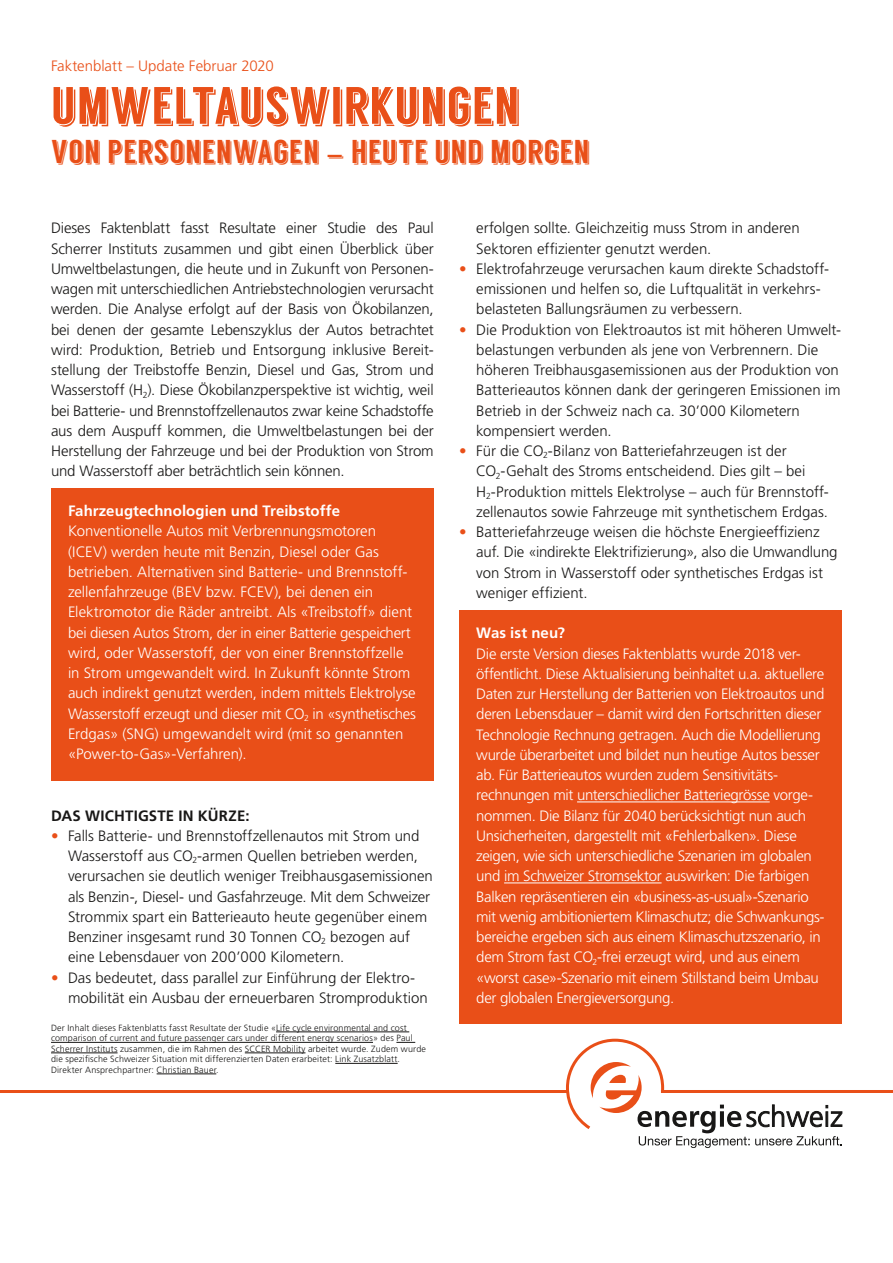
<style>
.page{position:relative;width:893px;height:1263px;background:#fff}
.page>*{position:absolute;margin:0;border:0;box-sizing:border-box;transform-origin:0 0}
.t1{font:52.5px "Langdon";letter-spacing:-.005em;color:#e94f18}
.t2{font:33px "Langdon";letter-spacing:-.005em;color:#e94f18}
.t3{font:300 15px/20.2px "Frutiger LT Std";color:#181716}
.t4{font:300 15px/20.2px "Frutiger LT Std";letter-spacing:-.02em;color:#fff}
.t5{font:700 15px "Frutiger LT Std";letter-spacing:.005em;color:#fff}
.t6{font:300 15px "Frutiger LT Std";letter-spacing:-.005em;color:#e94f18}
.t7{font:700 15px "Frutiger LT Std";letter-spacing:.01em;color:#181716}
.t8{font:300 9px/10.5px "Frutiger LT Std";letter-spacing:.015em;color:#181716}
.s1{color:#e94f18}
</style>
<div class="page">
<div style="left:51px;top:488px;width:383px;height:292px;background:#e94f18"></div>
<div style="left:459px;top:610px;width:383px;height:413px;background:#e94f18"></div>
<hr style="left:577px;top:801px;width:193px;height:1px;background:#fff">
<hr style="left:504px;top:882px;width:158px;height:1px;background:#fff">
<hr style="left:276px;top:1031px;width:133px;height:1px;background:#181716">
<hr style="left:51px;top:1042px;width:322px;height:1px;background:#181716">
<svg style="left:396px;top:1042px;width:19px;height:1px"></svg>
<hr style="left:51px;top:1052px;width:67px;height:1px;background:#181716">
<hr style="left:245px;top:1052px;width:60px;height:1px;background:#181716">
<hr style="left:335px;top:1063px;width:63px;height:1px;background:#181716">
<hr style="left:157px;top:1073px;width:59px;height:1px;background:#181716">
<hr style="left:0;top:1090px;width:568px;height:3px;background:#e94f18">
<svg style="left:566px;top:1039px;width:327px;height:109px"></svg>
<p class="t6" style="left:51px;top:58px;width:224px">Faktenblatt – Update Februar 2020</p>
<h1 class="t1" style="left:51px;top:78px;width:471px">UMWELTAUSWIRKUNGEN</h1>
<h2 class="t2" style="left:51px;top:134px;width:541px">VON PERSONENWAGEN — HEUTE UND MORGEN</h2>
<p class="t3" style="left:51px;top:218px;width:384px;text-align:justify">Dieses Faktenblatt fasst Resultate einer Studie des Paul Scherrer Instituts zusammen und gibt einen Überblick über Umweltbelastungen, die heute und in Zukunft von Personen&shy;wagen mit unterschiedlichen Antriebstechnologien verursacht werden. Die Analyse erfolgt auf der Basis von Ökobilanzen, bei denen der gesamte Lebenszyklus der Autos betrachtet wird: Produktion, Betrieb und Entsorgung inklusive Bereit&shy;stellung der Treibstoffe Benzin, Diesel und Gas, Strom und Wasserstoff (H<sub>2</sub>). Diese Ökobilanzperspektive ist wichtig, weil bei Batterie- und Brennstoffzellenautos zwar keine Schadstoffe aus dem Auspuff kommen, die Umweltbelastungen bei der Herstellung der Fahrzeuge und bei der Produktion von Strom und Wasserstoff aber beträchtlich sein können.</p>
<p class="t5" style="left:68px;top:502px;width:274px">Fahrzeugtechnologien und Treibstoffe</p>
<p class="t4" style="left:68px;top:521px;width:349px">Konventionelle Autos mit Verbrennungsmotoren (ICEV) werden heute mit Benzin, Diesel oder Gas betrieben. Alternativen sind Batterie- und Brennstoff&shy;zellenfahrzeuge (BEV bzw. FCEV), bei denen ein Elektromotor die Räder antreibt. Als «Treibstoff» dient bei diesen Autos Strom, der in einer Batterie gespeichert wird, oder Wasserstoff, der von einer Brennstoffzelle in Strom umgewandelt wird. In Zukunft könnte Strom auch indirekt genutzt werden, indem mittels Elektrolyse Wasserstoff erzeugt und dieser mit CO<sub>2</sub> in «synthetisches Erdgas» (SNG) umgewandelt wird (mit so genannten «Power-to-Gas»-Verfahren).</p>
<p class="t7" style="left:51px;top:806px;width:200px">DAS WICHTIGSTE IN KÜRZE:</p>
<p class="t3" style="left:68px;top:826px;width:366px;text-indent:-17px"><span class="s1">•</span> Falls Batterie- und Brennstoffzellenautos mit Strom und Wasserstoff aus CO<sub>2</sub>-armen Quellen betrieben werden, verursachen sie deutlich weniger Treibhausgasemissionen als Benzin-, Diesel- und Gasfahrzeuge. Mit dem Schweizer Strommix spart ein Batterieauto heute gegenüber einem Benziner insgesamt rund 30 Tonnen CO<sub>2</sub> bezogen auf eine Lebensdauer von 200’000 Kilometern.</p>
<p class="t3" style="left:68px;top:967px;width:361px;text-indent:-17px"><span class="s1">•</span> Das bedeutet, dass parallel zur Einführung der Elektro&shy;mobilität ein Ausbau der erneuerbaren Stromproduktion</p>
<p class="t8" style="left:51px;top:1023px;width:376px">Der Inhalt dieses Faktenblatts fasst Resultate der Studie «Life cycle environmental and cost comparison of current and future passenger cars under different energy scenarios» des Paul Scherrer Instituts zusammen, die im Rahmen des SCCER Mobility arbeitet wurde. Zudem wurde die spezifische Schweizer Situation mit differenzierten Daten erarbeitet: Link Zusatzblatt.<br>Direkter Ansprechpartner: Christian Bauer.</p>
<p class="t3" style="left:476px;top:218px;width:325px">erfolgen sollte. Gleichzeitig muss Strom in anderen<br>Sektoren effizienter genutzt werden.</p>
<p class="t3" style="left:476px;top:259px;width:353px;text-indent:-17px"><span class="s1">•</span> Elektrofahrzeuge verursachen kaum direkte Schadstoff&shy;emissionen und helfen so, die Luftqualität in verkehrs&shy;belasteten Ballungsräumen zu verbessern.</p>
<p class="t3" style="left:476px;top:319px;width:366px;text-indent:-17px"><span class="s1">•</span> Die Produktion von Elektroautos ist mit höheren Umwelt&shy;belastungen verbunden als jene von Verbrennern. Die höheren Treibhausgasemissionen aus der Produktion von Batterieautos können dank der geringeren Emissionen im Betrieb in der Schweiz nach ca. 30’000 Kilometern kompensiert werden.</p>
<p class="t3" style="left:476px;top:441px;width:354px;text-indent:-17px"><span class="s1">•</span> Für die CO<sub>2</sub>-Bilanz von Batteriefahrzeugen ist der CO<sub>2</sub>-Gehalt des Stroms entscheidend. Dies gilt – bei H<sub>2</sub>-Produktion mittels Elektrolyse – auch für Brennstoff&shy;zellenautos sowie Fahrzeuge mit synthetischem Erdgas.</p>
<p class="t3" style="left:476px;top:522px;width:363px;text-indent:-17px"><span class="s1">•</span> Batteriefahrzeuge weisen die höchste Energieeffizienz auf. Die «indirekte Elektrifizierung», also die Umwandlung von Strom in Wasserstoff oder synthetisches Erdgas ist weniger effizient.</p>
<p class="t5" style="left:476px;top:624px;width:90px">Was ist neu?</p>
<p class="t4" style="left:476px;top:643px;width:350px">Die erste Version dieses Faktenblatts wurde 2018 ver&shy;öffentlicht. Diese Aktualisierung beinhaltet u.a. aktuellere Daten zur Herstellung der Batterien von Elektroautos und deren Lebensdauer – damit wird den Fortschritten dieser Technologie Rechnung getragen. Auch die Modellierung wurde überarbeitet und bildet nun heutige Autos besser ab. Für Batterieautos wurden zudem Sensitivitäts&shy;rechnungen mit unterschiedlicher Batteriegrösse vorge&shy;nommen. Die Bilanz für 2040 berücksichtigt nun auch Unsicherheiten, dargestellt mit «Fehlerbalken». Diese zeigen, wie sich unterschiedliche Szenarien im globalen und im Schweizer Stromsektor auswirken: Die farbigen Balken repräsentieren ein «business-as-usual»-Szenario mit wenig ambitioniertem Klimaschutz; die Schwankungs&shy;bereiche ergeben sich aus einem Klimaschutzszenario, in dem Strom fast CO<sub>2</sub>-frei erzeugt wird, und aus einem «worst case»-Szenario mit einem Stillstand beim Umbau der globalen Energieversorgung.</p>
</div>
